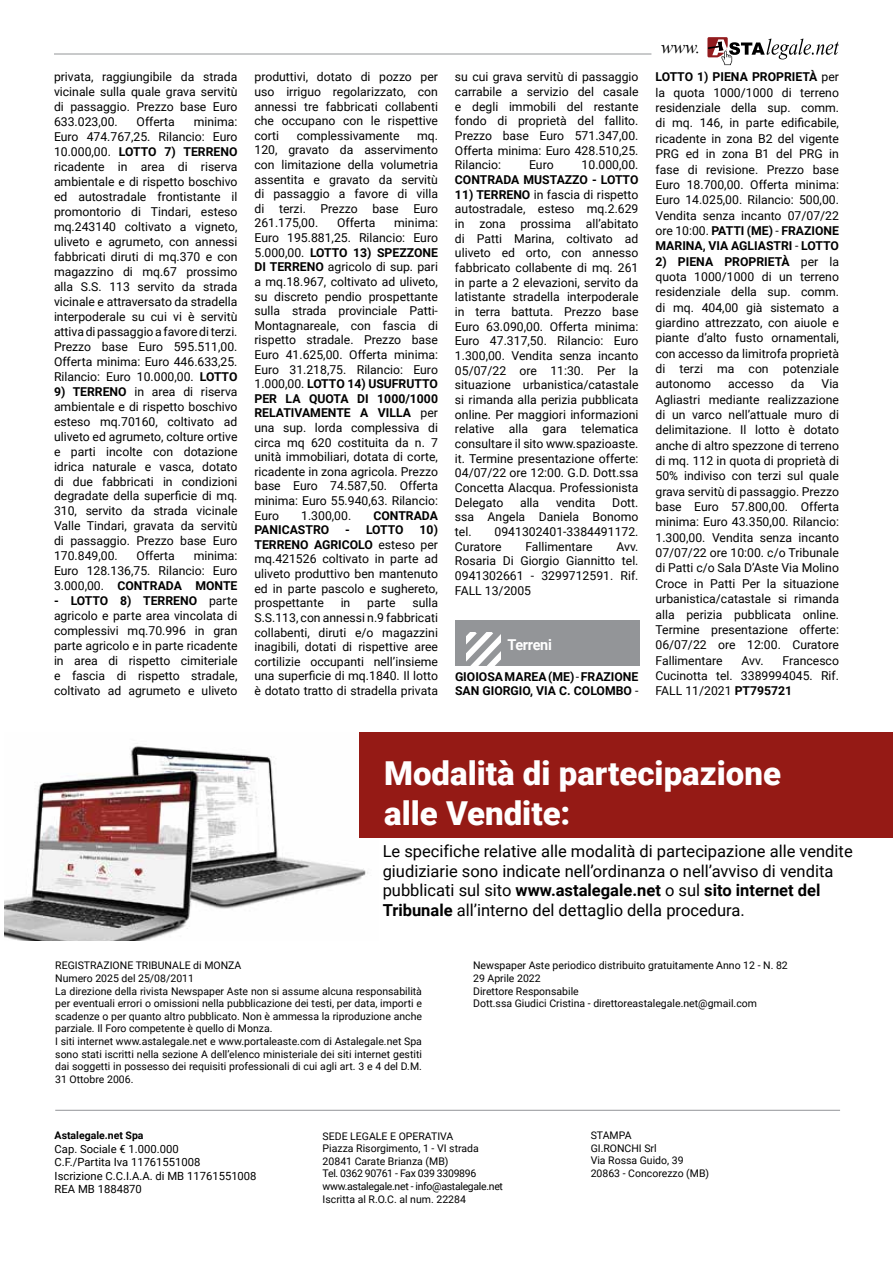
<style>
.page{position:relative;width:893px;height:1263px;background:#fff}
.page>*{position:absolute;margin:0;border:0;box-sizing:border-box;transform-origin:0 0}
.t1{font:900 33px/39.6px "Roboto";color:#fff}
.t2{font:italic 18px "Times New Roman";color:#000}
.t3{font:16.5px/19.8px "Roboto";color:#000}
.t4{font:700 15px "Roboto";letter-spacing:-.02em;color:#fff}
.t5{font:12.15px/14.7px "Roboto";color:#000;text-align:justify}
.t6{font:700 12.15px/14.7px "Roboto";color:#000}
.t7{font:11.25px/13.5px "Roboto";color:#000}
.t8{font:10.5px/12.6px "Roboto";color:#000}
.t9{font:700 10.5px "Roboto";color:#000}
.s1{font-weight:700}
.s2{font-weight:400}
</style>
<div class="page">
<svg style="left:707px;top:37px;width:132px;height:28px"></svg>
<hr style="left:892px;top:0;width:1px;height:449px;background:#f1f1f2">
<hr style="left:55px;top:1110px;width:785px;height:1px;background:#939598">
<hr style="left:54px;top:54px;width:597px;height:1px;background:#939598">
<img style="left:5px;top:732px;width:363px;height:209px">
<div style="left:360px;top:732px;width:533px;height:106px;background:#951a15"></div>
<div style="left:455px;top:621px;width:184px;height:45px;background:#939598"></div>
<svg style="left:467px;top:633px;width:33px;height:33px"></svg>
<p class="t5" style="left:54px;top:69px;width:185px">privata, raggiungibile da strada vicinale sulla quale grava servitù di passaggio. Prezzo base Euro 633.023,00.</p>
<p class="t5" style="left:137px;top:114px;width:40px">Offerta</p>
<p class="t5" style="left:54px;top:114px;width:185px;text-indent:140px">minima:<br>Euro 474.767,25. Rilancio: Euro 10.000,00. <span class="s1">LOTTO 7) TERRENO </span>ricadente in area di riserva ambientale e di rispetto boschivo ed autostradale frontistante il promontorio di Tindari, esteso mq.243140 coltivato a vigneto, uliveto e agrumeto, con annessi fabbricati diruti di mq.370 e con magazzino di mq.67 prossimo alla S.S. 113 servito da strada vicinale e attraversato da stradella interpoderale su cui vi è servitù attiva di passaggio a favore di terzi.<br>Prezzo base Euro 595.511,00.<br>Offerta minima: Euro 446.633,25.<br>Rilancio: Euro 10.000,00. <span class="s1">LOTTO</span></p>
<p class="t5" style="left:54px;top:383px;width:185px"><span class="s1">9) TERRENO</span> in area di riserva ambientale e di rispetto boschivo esteso mq.70160, coltivato ad uliveto ed agrumeto, colture ortive e parti incolte con dotazione idrica naturale e vasca, dotato di due fabbricati in condizioni degradate della superficie di mq.<br>310, servito da strada vicinale Valle Tindari, gravata da servitù di passaggio. Prezzo base Euro 170.849,00.</p>
<p class="t5" style="left:137px;top:548px;width:40px">Offerta</p>
<p class="t5" style="left:54px;top:548px;width:185px;text-indent:140px">minima:<br>Euro 128.136,75. Rilancio: Euro 3.000,00. <span class="s1">CONTRADA MONTE</span></p>
<p class="t5" style="left:54px;top:593px;width:185px"><span class="s1">- LOTTO 8) TERRENO</span> parte agricolo e parte area vincolata di complessivi mq.70.996 in gran parte agricolo e in parte ricadente in area di rispetto cimiteriale e fascia di rispetto stradale, coltivato ad agrumeto e uliveto</p>
<p class="t5" style="left:254px;top:69px;width:185px">produttivi, dotato di pozzo per uso irriguo regolarizzato, con annessi tre fabbricati collabenti che occupano con le rispettive corti</p>
<p class="t5" style="left:297px;top:128px;width:104px">complessivamente</p>
<p class="t5" style="left:254px;top:128px;width:185px;text-indent:163px">mq.<br>120, gravato da asservimento con limitazione della volumetria assentita e gravato da servitù di passaggio a favore di villa di terzi. Prezzo base Euro 261.175,00.</p>
<p class="t5" style="left:337px;top:215px;width:40px">Offerta</p>
<p class="t5" style="left:254px;top:215px;width:185px;text-indent:140px">minima:<br>Euro 195.881,25. Rilancio: Euro 5.000,00. <span class="s1">LOTTO 13) SPEZZONE DI TERRENO</span> agricolo di sup. pari a mq.18.967, coltivato ad uliveto, su discreto pendio prospettante sulla strada provinciale Patti-Montagnareale, con fascia di rispetto stradale. Prezzo base Euro 41.625,00. Offerta minima:<br>Euro 31.218,75. Rilancio: Euro 1.000,00. <span class="s1">LOTTO 14) USUFRUTTO PER LA QUOTA DI 1000/1000<br>RELATIVAMENTE A VILLA</span> per una sup. lorda complessiva di circa mq 620 costituita da n. 7 unità immobiliari, dotata di corte, ricadente in zona agricola. Prezzo base Euro 74.587,50. Offerta minima: Euro 55.940,63. Rilancio:<br>Euro</p>
<p class="t5" style="left:301px;top:507px;width:52px">1.300,00.</p>
<p class="t6" style="left:373px;top:507px;width:66px">CONTRADA</p>
<p class="t6" style="left:254px;top:522px;width:76px">PANICASTRO</p>
<p class="t6" style="left:345px;top:522px;width:60px">- LOTTO</p>
<p class="t5" style="left:254px;top:522px;width:185px;text-indent:165px"><span class="s1">10)<br>TERRENO AGRICOLO</span> esteso per mq.421526 coltivato in parte ad uliveto produttivo ben mantenuto ed in parte pascolo e sughereto, prospettante</p>
<p class="t5" style="left:254px;top:595px;width:185px;text-indent:158px">sulla S.S.113, con annessi n.9 fabbricati collabenti, diruti e/o magazzini inagibili, dotati di rispettive aree cortilizie occupanti nell’insieme una superficie di mq.1840. Il lotto è dotato tratto di stradella privata</p>
<p class="t5" style="left:341px;top:595px;width:11px">in</p>
<p class="t5" style="left:367px;top:595px;width:30px">parte</p>
<p class="t5" style="left:455px;top:69px;width:185px">su cui grava servitù di passaggio carrabile a servizio del casale e degli immobili del restante fondo di proprietà del fallito.<br>Prezzo base Euro 571.347,00.<br>Offerta minima: Euro 428.510,25.<br>Rilancio:</p>
<p class="t5" style="left:529px;top:157px;width:26px">Euro</p>
<p class="t5" style="left:582px;top:157px;width:58px">10.000,00.</p>
<p class="t6" style="left:455px;top:172px;width:185px">CONTRADA MUSTAZZO - LOTTO</p>
<p class="t5" style="left:455px;top:187px;width:185px"><span class="s1">11) TERRENO</span> in fascia di rispetto autostradale, esteso mq.2.629 in zona prossima all’abitato di Patti Marina, coltivato ad uliveto ed orto, con annesso fabbricato collabente di mq. 261 in parte a 2 elevazioni, servito da latistante stradella interpoderale in terra battuta. Prezzo base Euro 63.090,00. Offerta minima:<br>Euro 47.317,50. Rilancio: Euro 1.300,00. Vendita senza incanto 05/07/22 ore 11:30. Per la situazione urbanistica/catastale si rimanda alla perizia pubblicata online. Per maggiori informazioni relative alla gara telematica consultare il sito www.spazioaste. it. Termine presentazione offerte:<br>04/07/22 ore 12:00. G.D. Dott.ssa Concetta Alacqua. Professionista Delegato</p>
<p class="t5" style="left:520px;top:495px;width:21px">alla</p>
<p class="t5" style="left:556px;top:495px;width:41px">vendita</p>
<p class="t5" style="left:455px;top:495px;width:185px;text-indent:157px">Dott. ssa Angela Daniela Bonomo tel.</p>
<p class="t5" style="left:455px;top:524px;width:185px;text-indent:40px">0941302401-3384491172.<br>Curatore</p>
<p class="t5" style="left:525px;top:539px;width:69px">Fallimentare</p>
<p class="t5" style="left:455px;top:539px;width:185px;text-indent:161px">Avv.<br>Rosaria Di Giorgio Giannitto tel.<br>0941302661 - 3299712591. Rif.<br>FALL 13/2005</p>
<p class="t4" style="left:507px;top:634px;width:46px">Terreni</p>
<p class="t6" style="left:455px;top:668px;width:185px">GIOIOSA MAREA (ME) <span class="s2">-</span> FRAZIONE<br>SAN GIORGIO, VIA C. COLOMBO <span class="s2">-</span></p>
<h2 class="t2" style="left:661px;top:35px;width:41px">www.</h2>
<p class="t5" style="left:655px;top:69px;width:185px;line-height:15.3px"><span class="s1">LOTTO 1) PIENA PROPRIETÀ</span> per la quota 1000/1000 di terreno residenziale della sup. comm. di mq. 146, in parte edificabile, ricadente in zona B2 del vigente PRG ed in zona B1 del PRG in fase di revisione. Prezzo base Euro 18.700,00. Offerta minima:<br>Euro 14.025,00. Rilancio: 500,00.<br>Vendita senza incanto 07/07/22 ore 10:00. <span class="s1">PATTI (ME)</span> - <span class="s1">FRAZIONE MARINA, VIA AGLIASTRI</span> - <span class="s1">LOTTO</span></p>
<p class="t5" style="left:655px;top:253px;width:185px;line-height:15.3px"><span class="s1">2) PIENA PROPRIETÀ</span> per la quota 1000/1000 di un terreno residenziale della sup. comm. di mq. 404,00 già sistemato a giardino attrezzato, con aiuole e piante d’alto fusto ornamentali, con accesso da limitrofa proprietà di terzi ma con potenziale autonomo</p>
<p class="t5" style="left:728px;top:376px;width:47px">accesso</p>
<p class="t5" style="left:791px;top:376px;width:15px">da</p>
<p class="t5" style="left:655px;top:376px;width:185px;line-height:15.3px;text-indent:166px">Via Agliastri mediante realizzazione di un varco nell’attuale muro di delimitazione. Il lotto è dotato anche di altro spezzone di terreno di mq. 112 in quota di proprietà di 50% indiviso con terzi sul quale grava servitù di passaggio. Prezzo base Euro 57.800,00. Offerta minima: Euro 43.350,00. Rilancio:<br>1.300,00. Vendita senza incanto 07/07/22 ore 10:00. c/o Tribunale di Patti c/o Sala D’Aste Via Molino Croce in Patti Per la situazione urbanistica/catastale si rimanda alla perizia pubblicata online.<br>Termine presentazione offerte:<br>06/07/22 ore 12:00. Curatore Fallimentare</p>
<p class="t5" style="left:655px;top:652px;width:185px;line-height:15.3px;text-indent:127px">Francesco Cucinotta tel. 3389994045. Rif.<br>FALL 11/2021 <span class="s1">PT795721</span></p>
<p class="t5" style="left:742px;top:652px;width:24px">Avv.</p>
<h1 class="t1" style="left:384px;top:752px;width:398px">Modalità di partecipazione alle Vendite:</h1>
<p class="t3" style="left:383px;top:840px;width:472px">Le specifiche relative alle modalità di partecipazione alle vendite giudiziarie sono indicate nell’ordinanza o nell’avviso di vendita pubblicati sul sito <span class="s1">www.astalegale.net</span> o sul <span class="s1">sito internet del Tribunale</span> all’interno del dettaglio della procedura.</p>
<p class="t8" style="left:55px;top:959px;width:368px">REGISTRAZIONE TRIBUNALE di MONZA<br>Numero 2025 del 25/08/2011<br>La direzione della rivista Newspaper Aste non si assume alcuna responsabilità per eventuali errori o omissioni nella pubblicazione dei testi, per data, importi e scadenze o per quanto altro pubblicato. Non è ammessa la riproduzione anche parziale. Il Foro competente è quello di Monza.<br>I siti internet www.astalegale.net e www.portaleaste.com di Astalegale.net Spa sono stati iscritti nella sezione A dell’elenco ministeriale dei siti internet gestiti dai soggetti in possesso dei requisiti professionali di cui agli art. 3 e 4 del D.M.<br>31 Ottobre 2006.</p>
<p class="t8" style="left:473px;top:959px;width:316px">Newspaper Aste periodico distribuito gratuitamente Anno 12 - N. 82<br>29 Aprile 2022<br>Direttore Responsabile<br>Dott.ssa Giudici Cristina - direttoreastalegale.net@gmail.com</p>
<p class="t9" style="left:55px;top:1128px;width:90px">Astalegale.net Spa</p>
<p class="t7" style="left:55px;top:1141px;width:203px">Cap. Sociale € 1.000.000<br>C.F./Partita Iva 11761551008<br>Iscrizione C.C.I.A.A. di MB 11761551008<br>REA MB 1884870</p>
<p class="t8" style="left:323px;top:1129px;width:182px">SEDE LEGALE E OPERATIVA<br>Piazza Risorgimento, 1 - VI strada<br>20841 Carate Brianza (MB)<br>Tel. 0362 90761 - Fax 039 3309896 www.astalegale.net - info@astalegale.net<br>Iscritta al R.O.C. al num. 22284</p>
<p class="t8" style="left:591px;top:1128px;width:120px">STAMPA<br>GI.RONCHI Srl<br>Via Rossa Guido, 39<br>20863 - Concorezzo (MB)</p>
</div>
